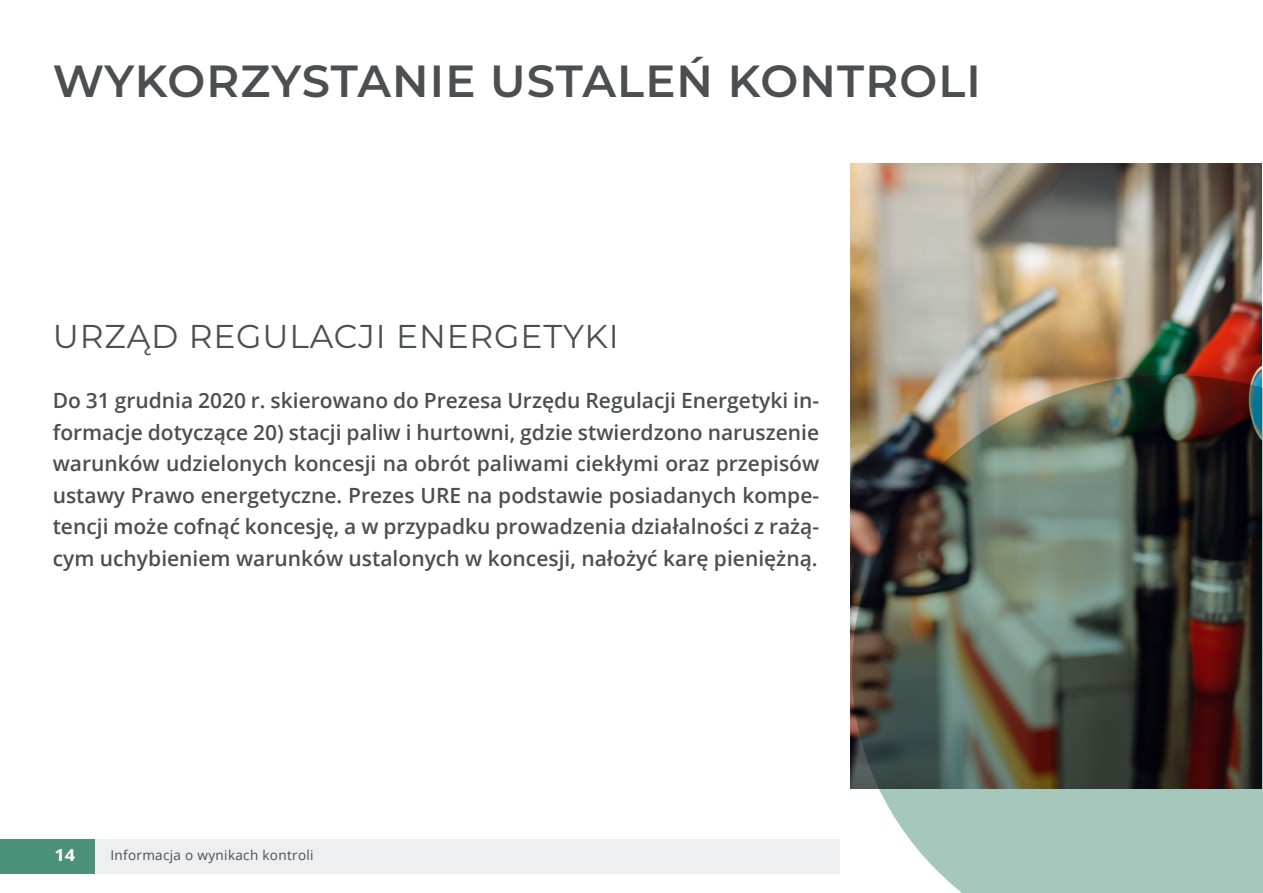
<style>
.page{position:relative;width:1263px;height:893px;background:#fff}
.page>*{position:absolute;margin:0;border:0;box-sizing:border-box;transform-origin:0 0}
.t1{font:600 45px "Montserrat";letter-spacing:.025em;color:#4b4f51}
.t2{font:33px "Montserrat";letter-spacing:.025em;color:#4b4f51}
.Title_Bttom_paragrap{font:600 21px/31.5px "Open Sans";color:#4b4f51;text-align:justify}
.t3{font:700 16.5px "Open Sans";color:#fff;scale:1.1 1}
.t4{font:13.5px "Open Sans";letter-spacing:.025em;color:#4b4f51}
</style>
<div class="page">
<div style="left:0;top:839px;width:95px;height:34px;background:#4b9079"></div>
<div style="left:95px;top:839px;width:744px;height:34px;background:#eeeff1"></div>
<img style="left:851px;top:164px;width:411px;height:624px">
<img style="left:852px;top:375px;width:411px;height:518px">
<p class="t1" style="left:53px;top:49px;width:929px">WYKORZYSTANIE USTALEŃ KONTROLI</p>
<p class="t2" style="left:53px;top:313px;width:567px">URZĄD REGULACJI ENERGETYKI</p>
<p class="Title_Bttom_paragrap" style="left:53px;top:384px;width:768px">Do 31 grudnia 2020 r. skierowano do Prezesa Urzędu Regulacji Energetyki in&shy;formacje dotyczące 20) stacji paliw i hurtowni, gdzie stwierdzono naruszenie warunków udzielonych koncesji na obrót paliwami ciekłymi oraz przepisów ustawy Prawo energetyczne. Prezes URE na podstawie posiadanych kompe&shy;tencji może cofnąć koncesję, a w przypadku prowadzenia działalności z rażą&shy;cym uchybieniem warunków ustalonych w koncesji, nałożyć karę pieniężną.</p>
<p class="t3" style="left:54px;top:843px;width:20px">14</p>
<p class="t4" style="left:110px;top:846px;width:205px">Informacja o wynikach kontroli</p>
</div>
